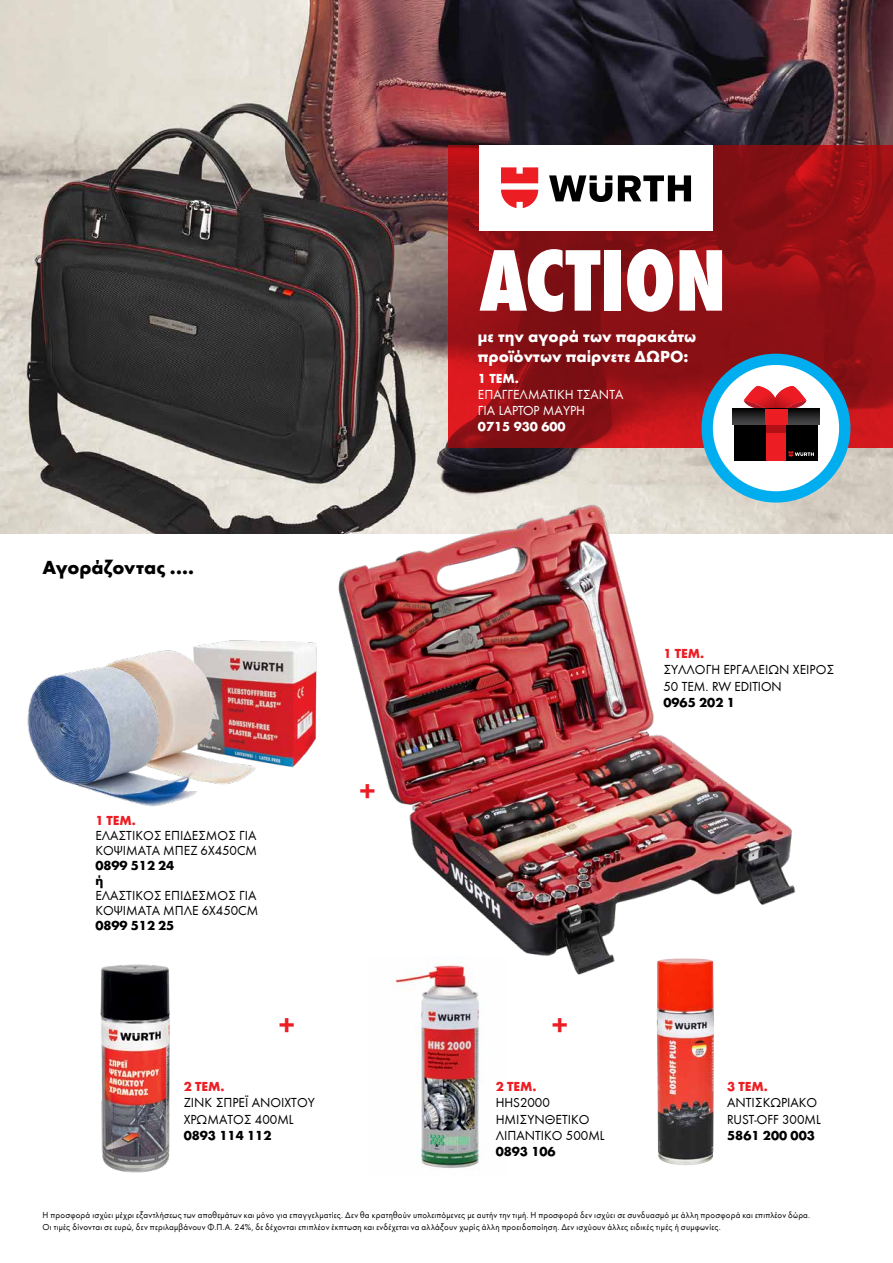
<style>
.page{position:relative;width:893px;height:1263px;background:#fff}
.page>*{position:absolute;margin:0;border:0;box-sizing:border-box;transform-origin:0 0}
.t1{font:90.75px "Wuerth Extra Bold Cond Caps";letter-spacing:-.005em;color:#fff}
.t2{font:700 30px "Wuerth";color:#ed1d24}
.t3{font:700 19.5px "Wuerth";letter-spacing:-.005em;color:#000}
.t4{font:700 16.5px/19.8px "Wuerth";color:#fff}
.t5{font:13.5px/16.2px "Wuerth";color:#000}
.t6{font:700 13.5px/15px "Wuerth";color:#000}
.t7{font:13.5px/16.2px "Wuerth";color:#fff}
.t8{font:700 13.5px "Wuerth";color:#ed1d24}
.t9{font:700 13.5px "Wuerth";color:#fff}
.t10{font:9px/12px "Wuerth";letter-spacing:.025em;color:#000}
.s1{color:#000101}
</style>
<div class="page">
<img style="left:0;top:0;width:893px;height:534px">
<img style="left:393px;top:979px;width:87px;height:189px">
<svg style="left:448px;top:145px;width:445px;height:303px"></svg>
<div style="left:479px;top:145px;width:234px;height:85px;background:#fff"></div>
<svg style="left:549px;top:175px;width:142px;height:27px"></svg>
<svg style="left:501px;top:167px;width:37px;height:41px"></svg>
<img style="left:657px;top:979px;width:57px;height:186px">
<img style="left:316px;top:481px;width:510px;height:498px">
<svg style="left:701px;top:354px;width:149px;height:149px"></svg>
<svg style="left:744px;top:386px;width:62px;height:23px"></svg>
<div style="left:734px;top:425px;width:84px;height:36px;background:#000"></div>
<div style="left:766px;top:425px;width:20px;height:36px;background:#ed1d24"></div>
<div style="left:766px;top:425px;width:20px;height:8px;background:#b11116"></div>
<svg style="left:732px;top:409px;width:88px;height:16px"></svg>
<div style="left:765px;top:409px;width:22px;height:16px;background:#ed1d24"></div>
<svg style="left:788px;top:451px;width:26px;height:6px"></svg>
<img style="left:125px;top:632px;width:198px;height:162px">
<img style="left:27px;top:659px;width:178px;height:148px">
<img style="left:100px;top:964px;width:70px;height:209px">
<h1 class="t1" style="left:479px;top:216px;width:249px">ΑCΤΙΟΝ</h1>
<h3 class="t4" style="left:478px;top:325px;width:220px">με την αγορά των παρακάτω προϊόντων παίρνετε ΔΩΡΟ:</h3>
<h3 class="t9" style="left:478px;top:368px;width:42px">1 ΤΕΜ.</h3>
<h3 class="t7" style="left:478px;top:385px;width:147px">ΕΠΑΓΓΕΛΜΑΤΙΚΗ ΤΣΑΝΤΑ<br>ΓΙΑ LAPTOP ΜΑΥΡΗ</h3>
<h3 class="t9" style="left:478px;top:417px;width:89px">0715 930 600</h3>
<h3 class="t3" style="left:43px;top:553px;width:153px">Αγοράζοντας ....</h3>
<h3 class="t8" style="left:95px;top:811px;width:42px">1 ΤΕΜ.</h3>
<h3 class="t5" style="left:95px;top:827px;width:163px;line-height:15px">ΕΛΑΣΤΙΚΟΣ ΕΠΙΔΕΣΜΟΣ ΓΙΑ<br>ΚΟΨΙΜΑΤΑ ΜΠΕΖ 6X450CM</h3>
<h3 class="t6" style="left:95px;top:857px;width:80px">0899 512 24 ή</h3>
<h3 class="t5" style="left:95px;top:887px;width:164px;line-height:15px">ΕΛΑΣΤΙΚΟΣ ΕΠΙΔΕΣΜΟΣ ΓΙΑ<br>ΚΟΨΙΜΑΤΑ ΜΠΛΕ 6X450CM</h3>
<h3 class="t6" style="left:95px;top:917px;width:80px">0899 512 25</h3>
<h2 class="t2" style="left:359px;top:768px;width:19px">+</h2>
<h2 class="t2" style="left:278px;top:1002px;width:19px">+</h2>
<h2 class="t2" style="left:551px;top:1002px;width:19px">+</h2>
<h3 class="t8" style="left:184px;top:1077px;width:42px">2 ΤΕΜ.</h3>
<h3 class="t5" style="left:184px;top:1094px;width:133px">ΖΙΝΚ ΣΠΡΕΪ ΑΝΟΙΧΤΟΥ<br>ΧΡΩΜΑΤΟΣ 400ML</h3>
<h3 class="t6" style="left:184px;top:1127px;width:89px">0893 114 112</h3>
<h3 class="t8" style="left:496px;top:1077px;width:42px">2 ΤΕΜ.</h3>
<h3 class="t5" style="left:496px;top:1094px;width:110px">HHS2000<br>ΗΜΙΣΥΝΘΕΤΙΚΟ<br>ΛΙΠΑΝΤΙΚΟ 500ML</h3>
<h3 class="t6" style="left:496px;top:1143px;width:62px">0893 106</h3>
<h3 class="t8" style="left:663px;top:644px;width:42px">1 ΤΕΜ.</h3>
<h3 class="t5" style="left:663px;top:661px;width:172px">ΣΥΛΛΟΓH ΕΡΓΑΛΕΙΩΝ ΧΕΙΡΟΣ<br>50 ΤΕΜ. RW EDITION</h3>
<h3 class="t6" style="left:663px;top:694px;width:73px">0965 202 1</h3>
<h3 class="t8" style="left:727px;top:1077px;width:42px">3 ΤΕΜ.</h3>
<h3 class="t5" style="left:727px;top:1094px;width:95px">ΑΝΤΙΣΚΩΡΙΑΚΟ<br>RUST-OFF 300ML</h3>
<h3 class="t6" style="left:727px;top:1127px;width:89px">5861 200 003</h3>
<p class="t10" style="left:43px;top:1208px;width:769px">Η προσφορά ισχύει μέχρι εξαντλήσεως των αποθεμάτων <span class="s1">και μόνο για επαγγελματίες</span>. Δεν θα κρατηθούν υπολειπόμενες με αυτήν την τιμή. Η προσφορά δεν ισχύει σε συνδυασμό με άλλη προσφορά και επιπλέον δώρα.<br>Οι τιμές δίνονται σε ευρώ, δεν περιλαμβάνουν Φ.Π.Α. 24%, δε δέχονται επιπλέον έκπτωση και ενδέχεται να αλλάξουν χωρίς άλλη προειδοποίηση. Δεν ισχύουν άλλες ειδικές τιμές ή συμφωνίες.</p>
</div>
